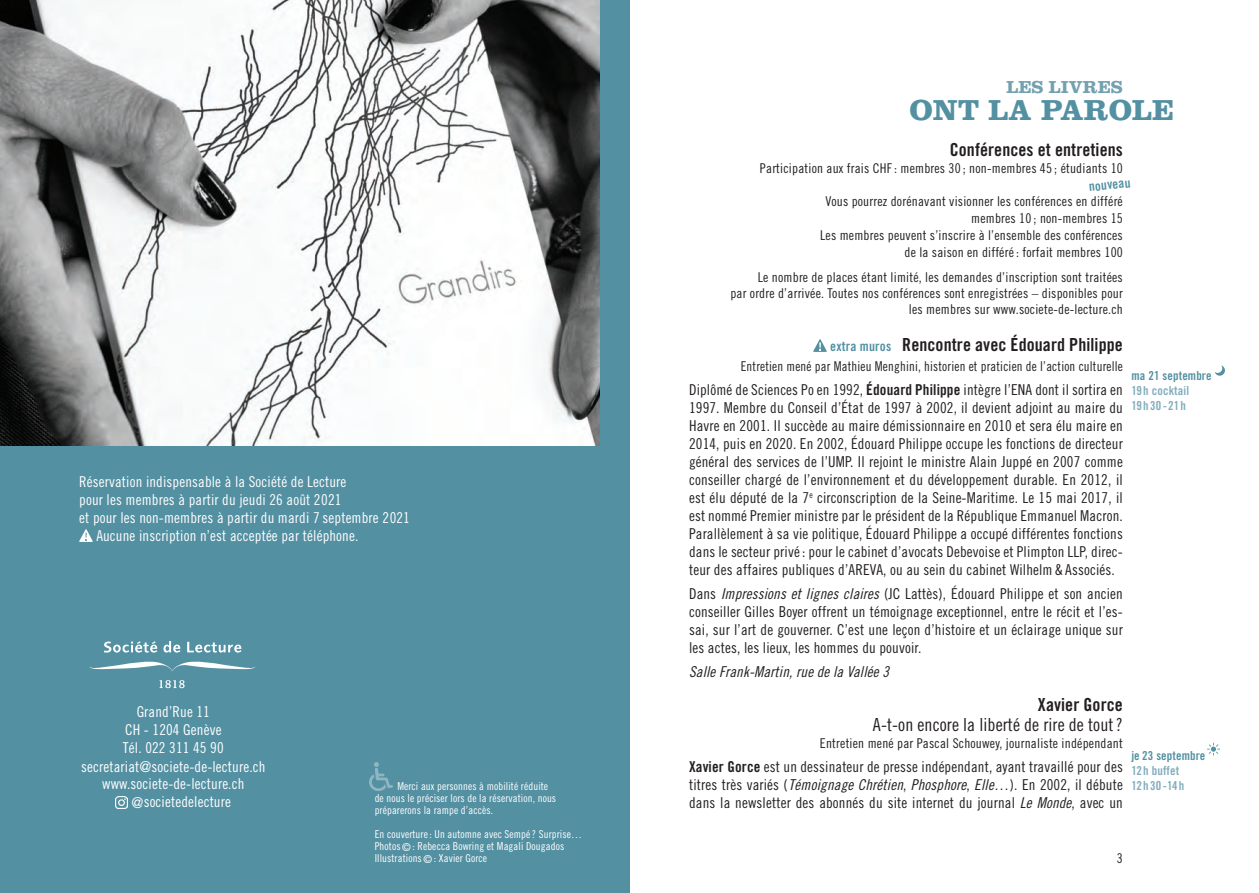
<style>
.page{position:relative;width:1259px;height:893px;background:#fff}
.page>*{position:absolute;margin:0;border:0;box-sizing:border-box;transform-origin:0 0}
.t1{font:700 30px "Clarendon";color:#5390a2}
.t2{font:18px "Trade Gothic Bold Cond Twenty";letter-spacing:.005em;color:#231f20}
.t3{font:18px "Trade Gothic Cond Eighteen";letter-spacing:.005em;color:#231f20}
.t4{font:700 18px "Clarendon";color:#73a1af}
.t5{font:15px/18px "Trade Gothic Cond Eighteen";letter-spacing:.01em;color:#231f20;text-align:justify}
.t6{font:15px/18.3px "Trade Gothic Cond Eighteen";letter-spacing:.01em;color:#fff;text-align:center}
.t7{font:15px "Trade Gothic Cond Eighteen Obl";letter-spacing:.01em;color:#231f20}
.t8{font:13.5px/17.2px "Trade Gothic Cond Eighteen";letter-spacing:.015em;color:#231f20;text-align:right}
.t9{font:13.5px "Trade Gothic Cond Eighteen";letter-spacing:.015em;color:#231f20;scale:.96 1}
.t10{font:13.2px "Trade Gothic Bold Cond Twenty";color:#5390a2}
.t11{font:12.3px/15px "Trade Gothic Bold Cond Twenty";letter-spacing:.01em;color:#81adbc}
.t12{font:12.3px "Trade Gothic Bold Cond Twenty";letter-spacing:.01em;color:#5390a2}
.t13{font:10.8px/12px "Trade Gothic Cond Eighteen";letter-spacing:.01em;color:#fff}
.s1{font-size:13.5px;color:#5390a2}
.s2{font-family:"Trade Gothic Bold Cond Twenty"}
.s3{font-family:"Trade Gothic Cond Eighteen Obl"}
</style>
<div class="page">
<img style="left:0;top:0;width:600px;height:446px">
<div style="left:600px;top:0;width:29px;height:446px;background:#5390a2"></div>
<svg style="left:813px;top:339px;width:14px;height:13px"></svg>
<svg style="left:1214px;top:365px;width:11px;height:11px"></svg>
<svg style="left:1207px;top:743px;width:13px;height:12px"></svg>
<div style="left:0;top:446px;width:629px;height:447px;background:#5390a2"></div>
<svg style="left:116px;top:797px;width:12px;height:12px"></svg>
<svg style="left:104px;top:641px;width:53px;height:12px"></svg>
<svg style="left:163px;top:641px;width:17px;height:12px"></svg>
<svg style="left:187px;top:642px;width:54px;height:11px"></svg>
<svg style="left:89px;top:661px;width:166px;height:10px"></svg>
<svg style="left:159px;top:680px;width:26px;height:8px"></svg>
<svg style="left:79px;top:529px;width:14px;height:13px"></svg>
<img style="left:369px;top:762px;width:23px;height:29px">
<p class="t6" style="left:79px;top:472px;width:269px">Réservation indispensable à la Société de Lecture</p>
<p class="t6" style="left:79px;top:490px;width:264px">pour les membres à partir du jeudi 26 août 2021</p>
<p class="t6" style="left:79px;top:508px;width:332px">et pour les non-membres à partir du mardi 7 septembre 2021</p>
<p class="t6" style="left:96px;top:526px;width:263px">Aucune inscription n’est acceptée par téléphone.</p>
<p class="t6" style="left:81px;top:702px;width:186px">Grand’Rue 11<br>CH - 1204 Genève<br>Tél. 022 311 45 90 secretariat@societe-de-lecture.ch</p>
<p class="t6" style="left:131px;top:774px;width:114px;text-align:left;text-indent:-29px">www.societe-de-lecture.ch @societedelecture</p>
<p class="t13" style="left:375px;top:780px;width:183px;text-indent:23px">Merci aux personnes à mobilité réduite de nous le préciser lors de la réservation, nous préparerons la rampe d’accès.</p>
<p class="t13" style="left:375px;top:828px;width:209px">En couverture: Un automne avec Sempé? Surprise…<br>Photos © : Rebecca Bowring et Magali Dougados<br>Illustrations © : Xavier Gorce</p>
<p class="t4" style="left:1006px;top:76px;width:118px">LES LIVRES</p>
<h1 class="t1" style="left:909px;top:92px;width:266px">ONT LA PAROLE</h1>
<p class="t2" style="left:949px;top:139px;width:175px">Conférences et entretiens</p>
<p class="t8" style="left:760px;top:160px;width:364px">Participation aux frais CHF: membres 30 ; non-membres 45 ; étudiants 10</p>
<p class="t10" style="left:1088px;top:179px;width:43px;rotate:-6deg">nouveau</p>
<p class="t8" style="left:820px;top:192px;width:304px">Vous pourrez dorénavant visionner les conférences en différé membres 10 ; non-membres 15<br>Les membres peuvent s’inscrire à l’ensemble des conférences de la saison en différé: forfait membres 100</p>
<p class="t8" style="left:730px;top:269px;width:394px;line-height:15.8px">Le nombre de places étant limité, les demandes d’inscription sont traitées<br>par ordre d’arrivée. Toutes nos conférences sont enregistrées – disponibles pour les membres sur www.societe-de-lecture.ch</p>
<p class="t2" style="left:830px;top:334px;width:294px"><span class="s1">extra muros</span> Rencontre avec Édouard Philippe</p>
<p class="t9" style="left:740px;top:358px;width:400px">Entretien mené par Mathieu Menghini, historien et praticien de l’action culturelle</p>
<p class="t12" style="left:1131px;top:368px;width:82px">ma 21 septembre</p>
<p class="t11" style="left:1131px;top:383px;width:59px">19h cocktail<br>19h30-21h</p>
<p class="t5" style="left:689px;top:380px;width:435px">Diplômé de Sciences Po en 1992, <span class="s2">Édouard Philippe</span> intègre l’ENA dont il sortira en 1997. Membre du Conseil d’État de 1997 à 2002, il devient adjoint au maire du Havre en 2001. Il succède au maire démissionnaire en 2010 et sera élu maire en 2014, puis en 2020. En 2002, Édouard Philippe occupe les fonctions de directeur général des services de l’UMP. Il rejoint le ministre Alain Juppé en 2007 comme conseiller chargé de l’environnement et du développement durable. En 2012, il est élu député de la 7<sup>e</sup> circonscription de la Seine-Maritime. Le 15 mai 2017, il est nommé Premier ministre par le président de la République Emmanuel Macron.<br>Parallèlement à sa vie politique, Édouard Philippe a occupé différentes fonctions dans le secteur privé: pour le cabinet d’avocats Debevoise et Plimpton LLP, direc&shy;teur des affaires publiques d’AREVA, ou au sein du cabinet Wilhelm&amp; Associés.</p>
<p class="t5" style="left:689px;top:584px;width:435px">Dans <span class="s3">Impressions et lignes claires</span> (JC Lattès), Édouard Philippe et son ancien conseiller Gilles Boyer offrent un témoignage exceptionnel, entre le récit et l’es&shy;sai, sur l’art de gouverner. C’est une leçon d’histoire et un éclairage unique sur les actes, les lieux, les hommes du pouvoir.</p>
<p class="t7" style="left:689px;top:662px;width:201px">Salle Frank-Martin, rue de la Vallée 3</p>
<p class="t2" style="left:1038px;top:694px;width:86px">Xavier Gorce</p>
<p class="t3" style="left:873px;top:714px;width:251px">A-t-on encore la liberté de rire de tout?</p>
<p class="t8" style="left:820px;top:734px;width:304px">Entretien mené par Pascal Schouwey, journaliste indépendant</p>
<p class="t12" style="left:1131px;top:748px;width:76px">je 23 septembre</p>
<p class="t11" style="left:1131px;top:763px;width:55px">12h buffet<br>12h30-14h</p>
<p class="t5" style="left:689px;top:757px;width:435px"><span class="s2">Xavier Gorce</span> est un dessinateur de presse indépendant, ayant travaillé pour des titres très variés (<span class="s3">Témoignage Chrétien</span>, <span class="s3">Phosphore</span>, <span class="s3">Elle</span>…). En 2002, il débute dans la newsletter des abonnés du site internet du journal <span class="s3">Le Monde</span>, avec un</p>
<p class="t8" style="left:1117px;top:850px;width:7px">3</p>
</div>
